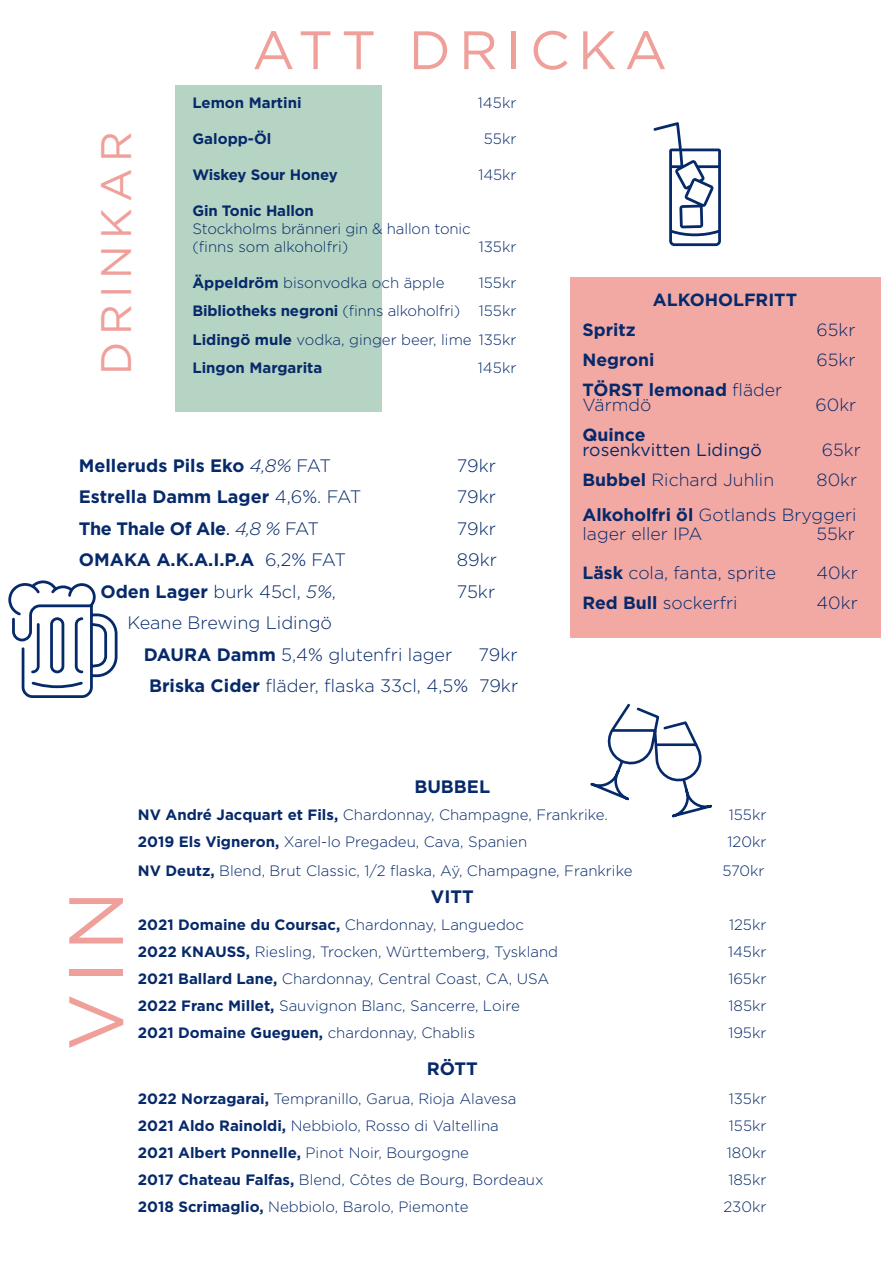
<style>
.page{position:relative;width:893px;height:1263px;background:#fff}
.page>*{position:absolute;margin:0;border:0;box-sizing:border-box;transform-origin:0 0}
.t1{font:76.65px "Gotham";color:#f0a09a}
.t2{font:54px "Gotham";letter-spacing:.15em;color:#f0a09a}
.t3{font:42.6px "Gotham";letter-spacing:.15em;color:#f0a09a}
.t4{font:300 18px "Gotham";color:#06296a}
.t5{font:700 18px "Gotham";color:#06296a}
.t6{font:700 18px "Gotham";letter-spacing:-.02em;color:#06296a}
.t7{font:300 17.7px/19.5px "Gotham";color:#06296a}
.t8{font:700 17.7px "Gotham";color:#06296a}
.t9{font:17.7px "Gotham";color:#06296a}
.t10{font:300 15px "Gotham";color:#06296a}
.t11{font:700 15px "Gotham";color:#06296a}
.s1{font-weight:700}
.s2{font-weight:300;font-style:italic}
.s3{font-weight:300}
.s4{font-weight:400}
.s5{font-style:italic}
</style>
<div class="page">
<div style="left:175px;top:85px;width:206px;height:326px;background:#b5d4c3"></div>
<svg style="left:653px;top:122px;width:68px;height:124px"></svg>
<svg style="left:8px;top:580px;width:110px;height:118px"></svg>
<div style="left:571px;top:277px;width:310px;height:360px;background:#f2a8a3"></div>
<svg style="left:590px;top:703px;width:122px;height:115px"></svg>
<p class="t2" style="left:252px;top:15px;width:416px">ATT DRICKA</p>
<p class="t3" style="left:89px;top:375px;width:245px;rotate:-90deg">DRINKAR</p>
<p class="t11" style="left:192px;top:92px;width:111px">Lemon Martini</p>
<p class="t10" style="left:478px;top:93px;width:40px">145kr</p>
<p class="t11" style="left:192px;top:128px;width:80px">Galopp-Öl</p>
<p class="t10" style="left:484px;top:129px;width:34px">55kr</p>
<p class="t11" style="left:192px;top:164px;width:147px">Wiskey Sour Honey</p>
<p class="t10" style="left:479px;top:165px;width:39px">145kr</p>
<p class="t11" style="left:192px;top:200px;width:123px">Gin Tonic Hallon</p>
<p class="t10" style="left:192px;top:219px;width:280px">Stockholms bränneri gin &amp; hallon tonic</p>
<p class="t10" style="left:192px;top:237px;width:157px">(finns som alkoholfri)</p>
<p class="t10" style="left:479px;top:237px;width:39px">135kr</p>
<p class="t10" style="left:192px;top:273px;width:254px"><span class="s1">Äppeldröm</span> bisonvodka och äpple</p>
<p class="t10" style="left:479px;top:273px;width:39px">155kr</p>
<p class="t10" style="left:192px;top:301px;width:325px"><span class="s1">Bibliotheks negroni</span> (finns alkoholfri) 155kr</p>
<p class="t10" style="left:192px;top:330px;width:325px"><span class="s1">Lidingö mule</span> vodka, ginger beer, lime 135kr</p>
<p class="t11" style="left:192px;top:358px;width:132px">Lingon Margarita</p>
<p class="t10" style="left:478px;top:358px;width:40px">145kr</p>
<p class="t5" style="left:79px;top:453px;width:254px">Melleruds Pils Eko <span class="s2">4,8%</span> <span class="s3">FAT</span></p>
<p class="t4" style="left:457px;top:454px;width:41px">79kr</p>
<p class="t5" style="left:79px;top:485px;width:284px">Estrella Damm Lager <span class="s3">4,6%. FAT</span></p>
<p class="t4" style="left:457px;top:485px;width:41px">79kr</p>
<p class="t6" style="left:79px;top:516px;width:242px">The Thale Of Ale<span class="s4">.</span> <span class="s2">4,8 %</span> <span class="s3">FAT</span></p>
<p class="t4" style="left:457px;top:517px;width:41px">79kr</p>
<p class="t5" style="left:79px;top:548px;width:269px">OMAKA A.K.A.I.P.A <span class="s3">6,2% FAT</span></p>
<p class="t4" style="left:457px;top:548px;width:42px">89kr</p>
<p class="t4" style="left:100px;top:580px;width:237px"><span class="s1">Oden Lager</span> burk 45cl, <span class="s5">5%</span>,</p>
<p class="t4" style="left:457px;top:580px;width:40px">75kr</p>
<p class="t4" style="left:127px;top:611px;width:206px">Keane Brewing Lidingö</p>
<p class="t4" style="left:144px;top:643px;width:310px"><span class="s1">DAURA Damm</span> 5,4% glutenfri lager</p>
<p class="t4" style="left:478px;top:643px;width:41px">79kr</p>
<p class="t4" style="left:149px;top:674px;width:371px"><span class="s1">Briska Cider</span> fläder, flaska 33cl, 4,5% 79kr</p>
<p class="t8" style="left:653px;top:288px;width:146px">ALKOHOLFRITT</p>
<p class="t8" style="left:583px;top:318px;width:55px">Spritz</p>
<p class="t7" style="left:817px;top:320px;width:40px">65kr</p>
<p class="t8" style="left:583px;top:348px;width:73px">Negroni</p>
<p class="t7" style="left:817px;top:350px;width:40px">65kr</p>
<p class="t8" style="left:583px;top:378px;width:201px">TÖRST lemonad <span class="s3">fläder</span></p>
<p class="t7" style="left:583px;top:395px;width:70px">Värmdö</p>
<p class="t7" style="left:815px;top:395px;width:42px">60kr</p>
<p class="t8" style="left:583px;top:423px;width:64px">Quince</p>
<p class="t9" style="left:583px;top:439px;width:181px">rosenkvitten Lidingö</p>
<p class="t7" style="left:822px;top:440px;width:40px">65kr</p>
<p class="t7" style="left:583px;top:470px;width:193px"><span class="s1">Bubbel</span> Richard Juhlin</p>
<p class="t7" style="left:817px;top:470px;width:42px">80kr</p>
<p class="t7" style="left:583px;top:504px;width:276px"><span class="s1">Alkoholfri öl</span> Gotlands Bryggeri lager eller IPA</p>
<p class="t7" style="left:817px;top:524px;width:40px">55kr</p>
<p class="t7" style="left:583px;top:563px;width:195px"><span class="s1">Läsk</span> cola, fanta, sprite</p>
<p class="t7" style="left:817px;top:563px;width:43px">40kr</p>
<p class="t7" style="left:583px;top:593px;width:157px"><span class="s1">Red Bull</span> sockerfri</p>
<p class="t7" style="left:817px;top:593px;width:43px">40kr</p>
<p class="t1" style="left:47px;top:1051px;width:162px;rotate:-90deg">VIN</p>
<p class="t5" style="left:414px;top:775px;width:77px">BUBBEL</p>
<p class="t10" style="left:138px;top:805px;width:471px"><span class="s1">NV André Jacquart et Fils,</span> Chardonnay, Champagne, Frankrike.</p>
<p class="t10" style="left:729px;top:805px;width:39px">155kr</p>
<p class="t10" style="left:138px;top:832px;width:391px"><span class="s1">2019 Els Vigneron,</span> Xarel-lo Pregadeu, Cava, Spanien</p>
<p class="t10" style="left:727px;top:832px;width:40px">120kr</p>
<p class="t10" style="left:138px;top:861px;width:496px"><span class="s1">NV Deutz,</span> Blend, Brut Classic, 1/2 flaska, Aÿ, Champagne, Frankrike</p>
<p class="t10" style="left:722px;top:861px;width:44px">570kr</p>
<p class="t5" style="left:431px;top:884px;width:44px">VITT</p>
<p class="t11" style="left:138px;top:914px;width:388px">2021 Domaine du Coursac, <span class="s3">Chardonnay, Languedoc</span></p>
<p class="t10" style="left:729px;top:915px;width:39px">125kr</p>
<p class="t10" style="left:138px;top:942px;width:422px"><span class="s1">2022 KNAUSS,</span> Riesling, Trocken, Württemberg, Tyskland</p>
<p class="t10" style="left:728px;top:942px;width:40px">145kr</p>
<p class="t10" style="left:138px;top:969px;width:413px"><span class="s1">2021 Ballard Lane,</span> Chardonnay, Central Coast, CA, USA</p>
<p class="t10" style="left:728px;top:969px;width:40px">165kr</p>
<p class="t10" style="left:138px;top:996px;width:383px"><span class="s1">2022 Franc Millet,</span> Sauvignon Blanc, Sancerre, Loire</p>
<p class="t10" style="left:728px;top:996px;width:39px">185kr</p>
<p class="t11" style="left:138px;top:1022px;width:339px">2021 Domaine Gueguen, <span class="s3">chardonnay, Chablis</span></p>
<p class="t10" style="left:728px;top:1023px;width:40px">195kr</p>
<p class="t5" style="left:427px;top:1057px;width:53px">RÖTT</p>
<p class="t10" style="left:138px;top:1089px;width:380px"><span class="s1">2022 Norzagarai,</span> Tempranillo, Garua, Rioja Alavesa</p>
<p class="t10" style="left:729px;top:1089px;width:39px">135kr</p>
<p class="t10" style="left:138px;top:1116px;width:362px"><span class="s1">2021 Aldo Rainoldi,</span> Nebbiolo, Rosso di Valtellina</p>
<p class="t10" style="left:729px;top:1116px;width:39px">155kr</p>
<p class="t11" style="left:138px;top:1142px;width:333px">2021 Albert Ponnelle, <span class="s3">Pinot Noir, Bourgogne</span></p>
<p class="t10" style="left:727px;top:1143px;width:41px">180kr</p>
<p class="t10" style="left:138px;top:1170px;width:407px"><span class="s1">2017 Chateau Falfas,</span> Blend, Côtes de Bourg, Bordeaux</p>
<p class="t10" style="left:728px;top:1170px;width:39px">185kr</p>
<p class="t10" style="left:138px;top:1197px;width:332px"><span class="s1">2018 Scrimaglio,</span> Nebbiolo, Barolo, Piemonte</p>
<p class="t10" style="left:723px;top:1197px;width:45px">230kr</p>
</div>
